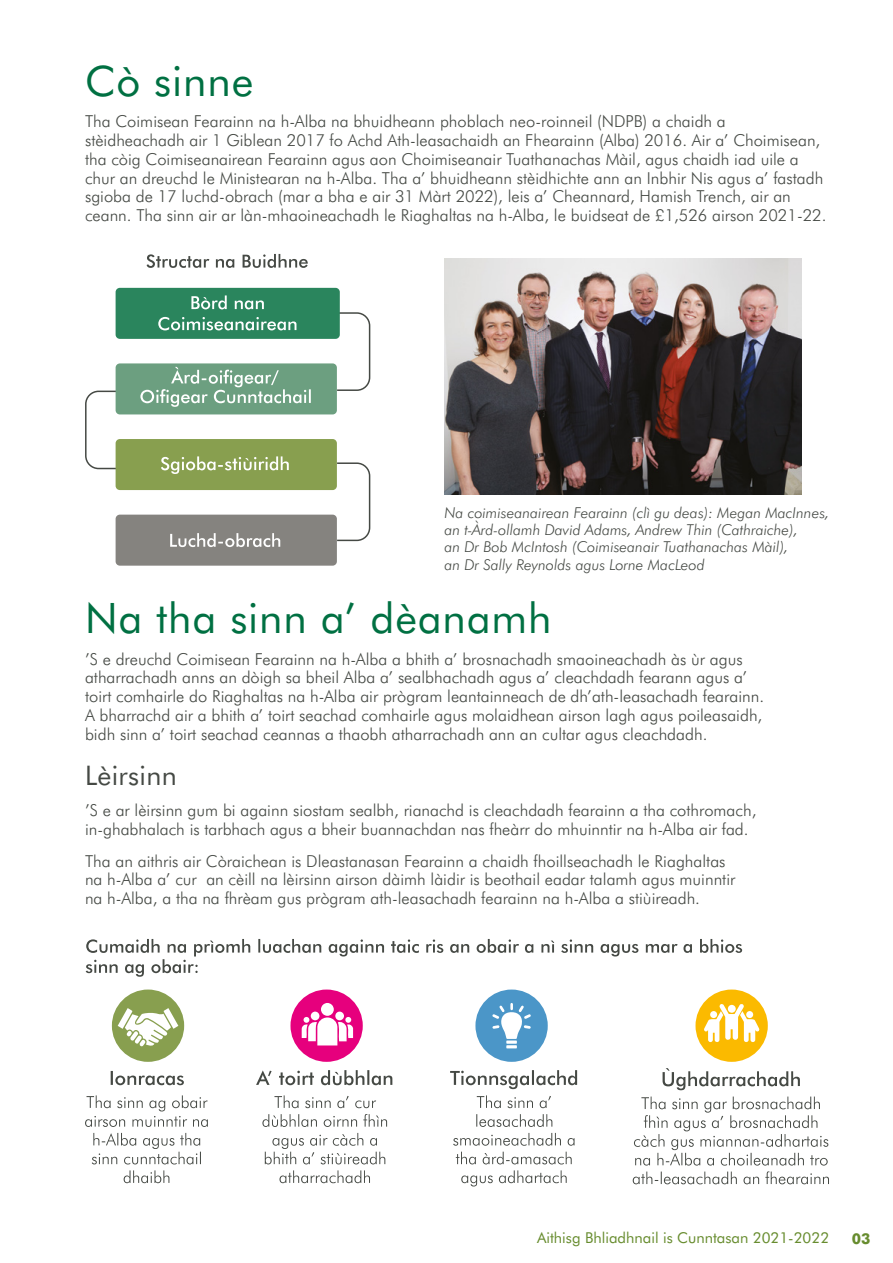
<style>
.page{position:relative;width:893px;height:1263px;background:#fff}
.page>*{position:absolute;margin:0;border:0;box-sizing:border-box;transform-origin:0 0}
.Heading{font:42px "Futura BT";letter-spacing:.02em;color:#007042}
.Sub-heading{font:27px "Futura BT";letter-spacing:.01em;color:#454944}
.Body{font:300 16.5px/18.8px "Futura BT";color:#454944}
.t1{font:italic 300 15px/17.2px "Futura BT";color:#454944}
.t2{font:15px "Futura BT";color:#678c2e}
.t3{font:700 15px "Futura BT";color:#678c2e}
</style>
<div class="page">
<svg style="left:85px;top:311px;width:285px;height:231px"></svg>
<div style="left:116px;top:515px;width:221px;height:51px;background:#85837f;border-radius:4px"></div>
<div style="left:116px;top:288px;width:224px;height:51px;background:#2a855d;border-radius:4px"></div>
<div style="left:116px;top:363px;width:221px;height:51px;background:#6c9f80;border-radius:4px"></div>
<div style="left:116px;top:439px;width:221px;height:51px;background:#889f4f;border-radius:4px"></div>
<svg style="left:170px;top:533px;width:110px;height:14px"></svg>
<svg style="left:158px;top:317px;width:138px;height:13px"></svg>
<svg style="left:191px;top:295px;width:73px;height:14px"></svg>
<svg style="left:140px;top:367px;width:171px;height:40px"></svg>
<svg style="left:161px;top:456px;width:128px;height:18px"></svg>
<svg style="left:147px;top:254px;width:161px;height:14px"></svg>
<img style="left:444px;top:258px;width:357px;height:236px">
<svg style="left:124px;top:1170px;width:45px;height:13px"></svg>
<svg style="left:92px;top:1133px;width:109px;height:31px"></svg>
<svg style="left:85px;top:1095px;width:123px;height:32px"></svg>
<svg style="left:111px;top:1071px;width:73px;height:14px"></svg>
<svg style="left:279px;top:1170px;width:91px;height:13px"></svg>
<svg style="left:265px;top:1133px;width:120px;height:31px"></svg>
<svg style="left:262px;top:1114px;width:125px;height:13px"></svg>
<svg style="left:274px;top:1095px;width:102px;height:13px"></svg>
<svg style="left:256px;top:1070px;width:136px;height:15px"></svg>
<svg style="left:461px;top:1170px;width:106px;height:16px"></svg>
<svg style="left:456px;top:1152px;width:116px;height:12px"></svg>
<svg style="left:453px;top:1133px;width:121px;height:13px"></svg>
<svg style="left:476px;top:1114px;width:76px;height:13px"></svg>
<svg style="left:477px;top:1095px;width:74px;height:13px"></svg>
<svg style="left:450px;top:1070px;width:127px;height:19px"></svg>
<svg style="left:633px;top:1171px;width:196px;height:13px"></svg>
<svg style="left:634px;top:1096px;width:194px;height:69px"></svg>
<svg style="left:663px;top:1068px;width:137px;height:22px"></svg>
<div style="left:290px;top:989px;width:73px;height:73px;background:#e6007d;border-radius:50%"></div>
<div style="left:321px;top:1003px;width:13px;height:13px;background:#fff;border-radius:50%"></div>
<div style="left:335px;top:1011px;width:9px;height:9px;background:#fff;border-radius:50%"></div>
<div style="left:311px;top:1011px;width:8px;height:9px;background:#fff;border-radius:50%"></div>
<svg style="left:302px;top:1017px;width:51px;height:28px"></svg>
<div style="left:475px;top:989px;width:73px;height:73px;background:#4b96c8;border-radius:50%"></div>
<svg style="left:492px;top:1003px;width:39px;height:45px"></svg>
<div style="left:112px;top:989px;width:72px;height:73px;background:#889f4f;border-radius:50%"></div>
<svg style="left:118px;top:1008px;width:60px;height:38px"></svg>
<div style="left:695px;top:989px;width:73px;height:73px;background:#fbba00;border-radius:50%"></div>
<svg style="left:704px;top:1004px;width:56px;height:38px"></svg>
<svg style="left:86px;top:939px;width:656px;height:38px"></svg>
<h1 class="Heading" style="left:85px;top:55px;width:170px">Cò sinne</h1>
<p class="Body" style="left:85px;top:112px;width:743px">Tha Coimisean Fearainn na h-Alba na bhuidheann phoblach neo-roinneil (NDPB) a chaidh a stèidheachadh air 1 Giblean 2017 fo Achd Ath-leasachaidh an Fhearainn (Alba) 2016. Air a’ Choimisean, tha còig Coimiseanairean Fearainn agus aon Choimiseanair Tuathanachas Màil, agus chaidh iad uile a chur an dreuchd le Ministearan na h-Alba. Tha a’ bhuidheann stèidhichte ann an Inbhir Nis agus a’ fastadh sgioba de 17 luchd-obrach (mar a bha e air 31 Màrt 2022), leis a’ Cheannard, Hamish Trench, air an ceann. Tha sinn air ar làn-mhaoineachadh le Riaghaltas na h-Alba, le buidseat de £1,526 airson 2021-22.</p>
<p class="t1" style="left:444px;top:504px;width:387px">Na coimiseanairean Fearainn (clì gu deas): Megan MacInnes, an t-Àrd-ollamh David Adams, Andrew Thin (Cathraiche),<br>an Dr Bob McIntosh (Coimiseanair Tuathanachas Màil),<br>an Dr Sally Reynolds agus Lorne MacLeod</p>
<h1 class="Heading" style="left:85px;top:593px;width:468px">Na tha sinn a’ dèanamh</h1>
<p class="Body" style="left:85px;top:649px;width:680px">’S e dreuchd Coimisean Fearainn na h-Alba a bhith a’ brosnachadh smaoineachadh às ùr agus atharrachadh anns an dòigh sa bheil Alba a’ sealbhachadh agus a’ cleachdadh fearann agus a’ toirt comhairle do Riaghaltas na h-Alba air prògram leantainneach de dh’ath-leasachadh fearainn.<br>A bharrachd air a bhith a’ toirt seachad comhairle agus molaidhean airson lagh agus poileasaidh, bidh sinn a’ toirt seachad ceannas a thaobh atharrachadh ann an cultar agus cleachdadh.</p>
<h1 class="Sub-heading" style="left:85px;top:759px;width:93px">Lèirsinn</h1>
<p class="Body" style="left:85px;top:801px;width:673px">’S e ar lèirsinn gum bi againn siostam sealbh, rianachd is cleachdadh fearainn a tha cothromach, in-ghabhalach is tarbhach agus a bheir buannachdan nas fheàrr do mhuinntir na h-Alba air fad.</p>
<p class="Body" style="left:85px;top:851px;width:652px">Tha an aithris air Còraichean is Dleastanasan Fearainn a chaidh fhoillseachadh le Riaghaltas na h-Alba a’ cur an cèill na lèirsinn airson dàimh làidir is beothail eadar talamh agus muinntir na h-Alba, a tha na fhrèam gus prògram ath-leasachadh fearainn na h-Alba a stiùireadh.</p>
<p class="t2" style="left:537px;top:1229px;width:294px">Aithisg Bhliadhnail is Cunntasan 2021-2022</p>
<p class="t3" style="left:852px;top:1229px;width:20px">03</p>
</div>
